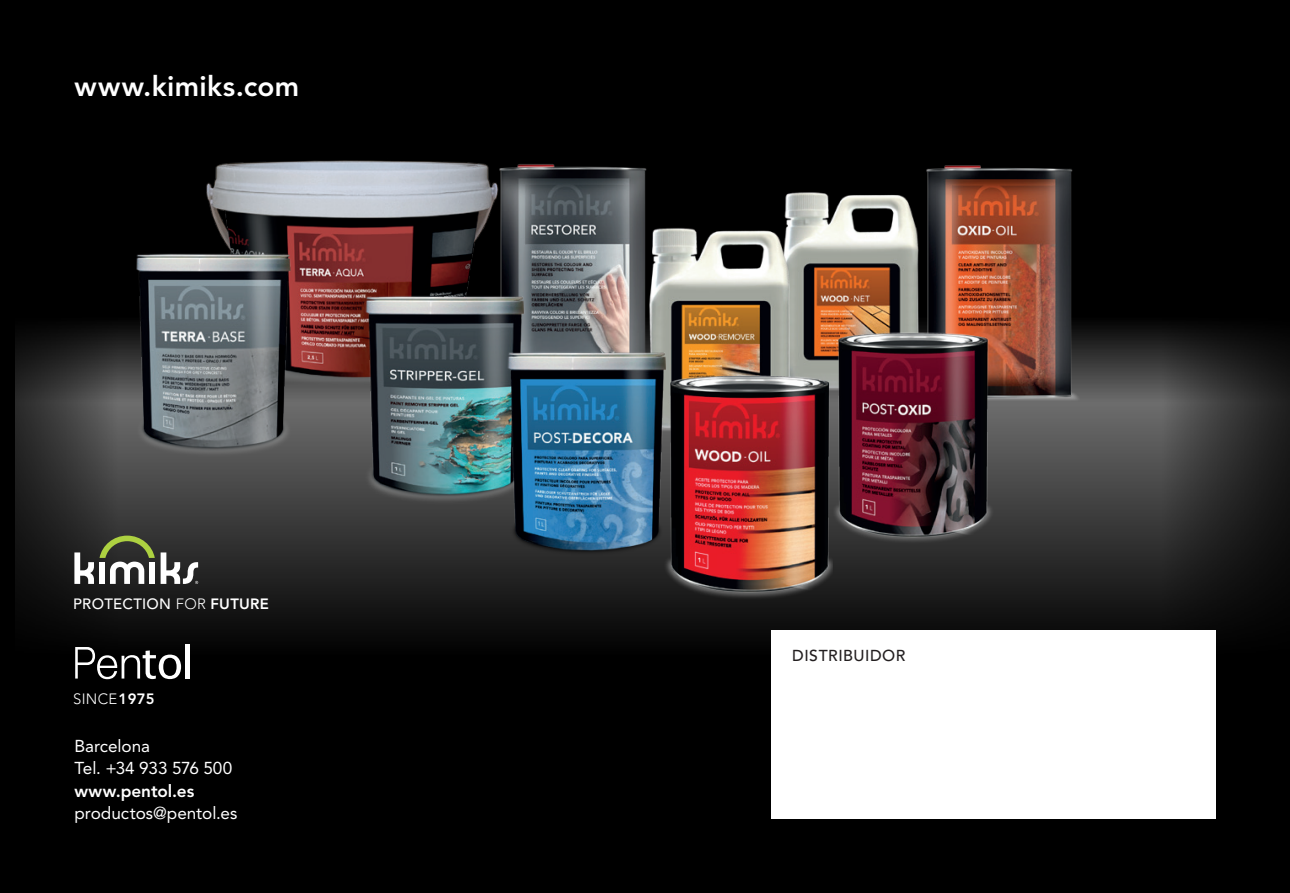
<style>
.page{position:relative;width:1290px;height:893px;background:#fff}
.page>*{position:absolute;margin:0;border:0;box-sizing:border-box;transform-origin:0 0}
.t1{font:800 28px "Avenir LT Std";letter-spacing:.015em;color:#fff}
.t2{font:17.15px/22.1px "Avenir LT Std";letter-spacing:-.005em;color:#fff}
.t3{font:800 17.15px "Avenir LT Std";color:#fff}
.t4{font:500 15.75px "Avenir LT Std";letter-spacing:.03em;color:#231f20}
.t5{font:500 14.88px "Avenir LT Std";letter-spacing:.02em;color:#fff}
.t6{font:300 14.88px "Avenir LT Std";letter-spacing:.02em;color:#fff}
.s1{font-weight:300}
.s2{font-weight:800}
</style>
<div class="page">
<div style="left:0;top:0;width:1289px;height:893px;background:#000"></div>
<svg style="left:15px;top:325px;width:1274px;height:331px"></svg>
<img style="left:926px;top:165px;width:154px;height:248px">
<img style="left:501px;top:164px;width:146px;height:174px">
<img style="left:206px;top:160px;width:295px;height:230px">
<img style="left:355px;top:281px;width:180px;height:229px">
<img style="left:784px;top:192px;width:135px;height:102px">
<img style="left:642px;top:216px;width:155px;height:151px">
<img style="left:789px;top:294px;width:247px;height:285px">
<img style="left:665px;top:367px;width:167px;height:237px">
<img style="left:125px;top:239px;width:177px;height:224px">
<img style="left:497px;top:338px;width:180px;height:228px">
<div style="left:771px;top:630px;width:444px;height:189px;background:#fff"></div>
<img style="left:1289px;top:538px;width:1px;height:355px">
<div style="left:99px;top:562px;width:6px;height:22px;background:#fff"></div>
<svg style="left:74px;top:552px;width:20px;height:32px"></svg>
<svg style="left:100px;top:536px;width:55px;height:48px;background:#737863"></svg>
<svg style="left:161px;top:552px;width:37px;height:32px"></svg>
<svg style="left:75px;top:647px;width:106px;height:32px"></svg>
<div style="left:185px;top:644px;width:5px;height:34px;background:#fff"></div>
<h1 class="t1" style="left:74px;top:69px;width:226px">www.kimiks.com</h1>
<p class="t5" style="left:73px;top:595px;width:197px">PROTECTION <span class="s1">FOR</span> <span class="s2">FUTURE</span></p>
<p class="t6" style="left:73px;top:690px;width:83px">SINCE<span class="s2">1975</span></p>
<p class="t2" style="left:74px;top:736px;width:159px">Barcelona<br>Tel. +34 933 576 500</p>
<p class="t3" style="left:74px;top:780px;width:121px">www.pentol.es</p>
<p class="t2" style="left:74px;top:802px;width:165px">productos@pentol.es</p>
<p class="t4" style="left:792px;top:647px;width:115px">DISTRIBUIDOR</p>
</div>
